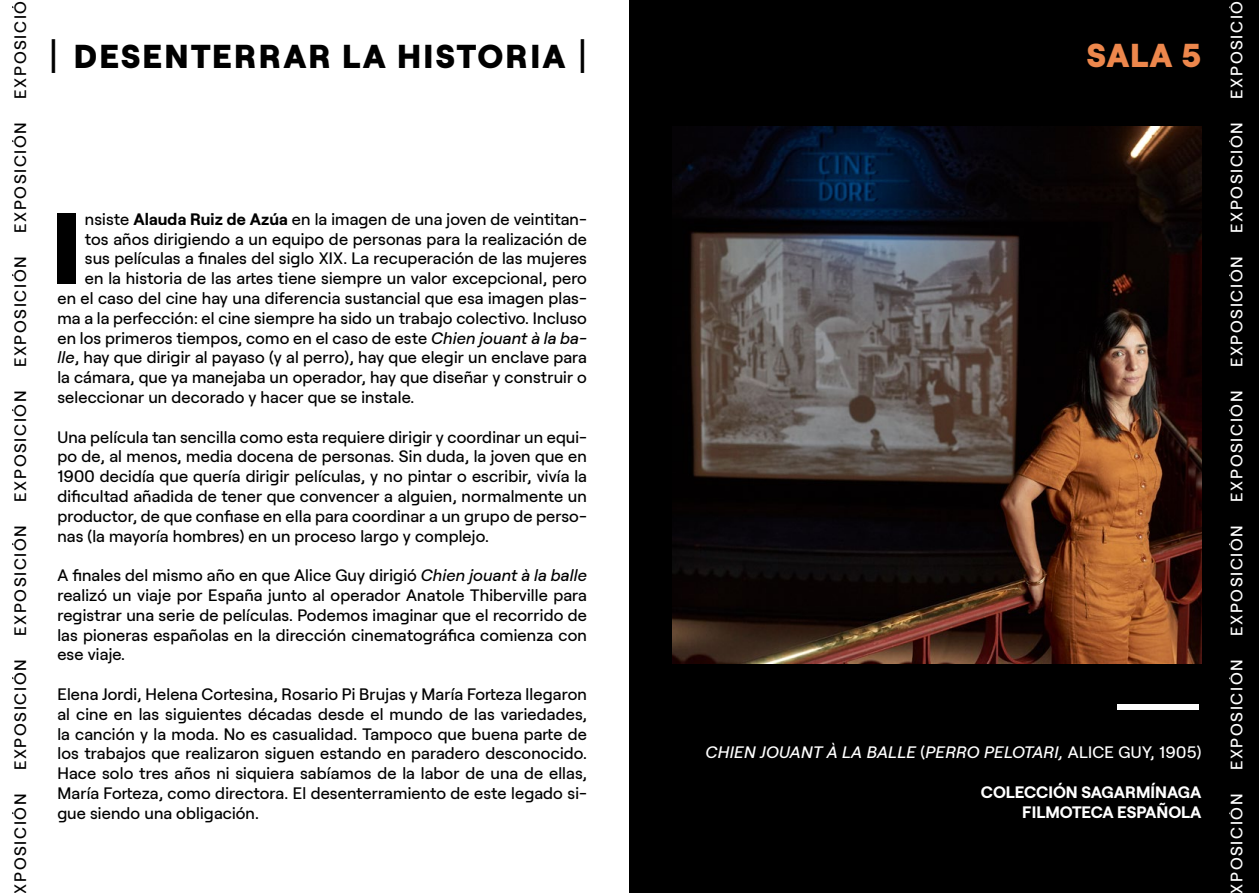
<style>
.page{position:relative;width:1259px;height:893px;background:#fff}
.page>*{position:absolute;margin:0;border:0;box-sizing:border-box;transform-origin:0 0}
.t1{font:800 101.4px "Roobert";color:#000}
.t2{font:800 33px "Roobert";letter-spacing:.07em;color:#000}
.t3{font:800 33px "Roobert";color:#ed874c}
.t4{font:500 16.5px/19.8px "Roobert";letter-spacing:.01em;color:#000;text-align:justify}
.t5{font:500 16.5px "Roobert";letter-spacing:.1em;color:#000}
.t6{font:500 16.5px "Roobert";letter-spacing:.1em;color:#fff}
.t7{font:italic 500 16.5px "Roobert";letter-spacing:.02em;color:#fff}
.t8{font:700 16.5px/19.8px "Roobert";color:#fff;text-align:right}
.s1{font-weight:400;font-size:42px}
.s2{font-weight:700}
.s3{font-style:italic}
.s4{font-style:normal}
</style>
<div class="page">
<div style="left:629px;top:0;width:630px;height:893px;background:#000"></div>
<div style="left:1116px;top:704px;width:82px;height:5px;background:#fff"></div>
<img style="left:672px;top:126px;width:529px;height:538px">
<p class="t5" style="left:8px;top:99px;width:99px;rotate:-90deg">EXPOSICIÓ</p>
<p class="t5" style="left:8px;top:233px;width:112px;rotate:-90deg">EXPOSICIÓN</p>
<p class="t5" style="left:8px;top:367px;width:112px;rotate:-90deg">EXPOSICIÓN</p>
<p class="t5" style="left:8px;top:502px;width:112px;rotate:-90deg">EXPOSICIÓN</p>
<p class="t5" style="left:8px;top:636px;width:112px;rotate:-90deg">EXPOSICIÓN</p>
<p class="t5" style="left:8px;top:770px;width:112px;rotate:-90deg">EXPOSICIÓN</p>
<p class="t5" style="left:8px;top:893px;width:101px;rotate:-90deg">XPOSICIÓN</p>
<h2 class="t2" style="left:49px;top:30px;width:540px"><span class="s1">|</span> DESENTERRAR LA HISTORIA <span class="s1">|</span></h2>
<h1 class="t1" style="left:51px;top:169px;width:32px">I</h1>
<p class="t4" style="left:85px;top:208px;width:504px">nsiste <span class="s2">Alauda Ruiz de Azúa</span> en la imagen de una joven de veintitan-</p>
<p class="t4" style="left:85px;top:227px;width:503px">tos años dirigiendo a un equipo de personas para la realización de</p>
<p class="t4" style="left:85px;top:247px;width:503px">sus películas a finales del siglo XIX. La recuperación de las mujeres</p>
<p class="t4" style="left:85px;top:267px;width:503px">en la historia de las artes tiene siempre un valor excepcional, pero</p>
<p class="t4" style="left:57px;top:287px;width:531px">en el caso del cine hay una diferencia sustancial que esa imagen plas-</p>
<p class="t4" style="left:57px;top:307px;width:531px">ma a la perfección: el cine siempre ha sido un trabajo colectivo. Incluso</p>
<p class="t4" style="left:57px;top:326px;width:531px">en los primeros tiempos, como en el caso de este <span class="s3">Chien jouant à la ba-</span></p>
<p class="t4" style="left:57px;top:346px;width:531px"><span class="s3">lle</span>, hay que dirigir al payaso (y al perro), hay que elegir un enclave para</p>
<p class="t4" style="left:57px;top:366px;width:531px">la cámara, que ya manejaba un operador, hay que diseñar y construir o</p>
<p class="t4" style="left:57px;top:386px;width:358px">seleccionar un decorado y hacer que se instale.</p>
<p class="t4" style="left:57px;top:425px;width:531px">Una película tan sencilla como esta requiere dirigir y coordinar un equi&shy;po de, al menos, media docena de personas. Sin duda, la joven que en 1900 decidía que quería dirigir películas, y no pintar o escribir, vivía la dificultad añadida de tener que convencer a alguien, normalmente un productor, de que confiase en ella para coordinar a un grupo de perso&shy;nas (la mayoría hombres) en un proceso largo y complejo.</p>
<p class="t4" style="left:57px;top:564px;width:531px">A finales del mismo año en que Alice Guy dirigió <span class="s3">Chien jouant à la balle </span>realizó un viaje por España junto al operador Anatole Thiberville para registrar una serie de películas. Podemos imaginar que el recorrido de las pioneras españolas en la dirección cinematográfica comienza con ese viaje.</p>
<p class="t4" style="left:57px;top:683px;width:531px">Elena Jordi, Helena Cortesina, Rosario Pi Brujas y María Forteza llegaron al cine en las siguientes décadas desde el mundo de las variedades, la canción y la moda. No es casualidad. Tampoco que buena parte de los trabajos que realizaron siguen estando en paradero desconocido.<br>Hace solo tres años ni siquiera sabíamos de la labor de una de ellas, María Forteza, como directora. El desenterramiento de este legado si&shy;gue siendo una obligación.</p>
<h2 class="t3" style="left:1086px;top:29px;width:116px">SALA 5</h2>
<p class="t7" style="left:705px;top:740px;width:497px">CHIEN JOUANT À LA BALLE <span class="s4">(</span>PERRO PELOTARI, <span class="s4">ALICE GUY, 1905)</span></p>
<p class="t8" style="left:981px;top:780px;width:222px">COLECCIÓN SAGARMÍNAGA<br>FILMOTECA ESPAÑOLA</p>
<p class="t6" style="left:1224px;top:99px;width:99px;rotate:-90deg">EXPOSICIÓ</p>
<p class="t6" style="left:1224px;top:233px;width:112px;rotate:-90deg">EXPOSICIÓN</p>
<p class="t6" style="left:1224px;top:367px;width:112px;rotate:-90deg">EXPOSICIÓN</p>
<p class="t6" style="left:1224px;top:502px;width:112px;rotate:-90deg">EXPOSICIÓN</p>
<p class="t6" style="left:1224px;top:636px;width:112px;rotate:-90deg">EXPOSICIÓN</p>
<p class="t6" style="left:1224px;top:770px;width:112px;rotate:-90deg">EXPOSICIÓN</p>
<p class="t6" style="left:1224px;top:893px;width:101px;rotate:-90deg">XPOSICIÓN</p>
</div>
